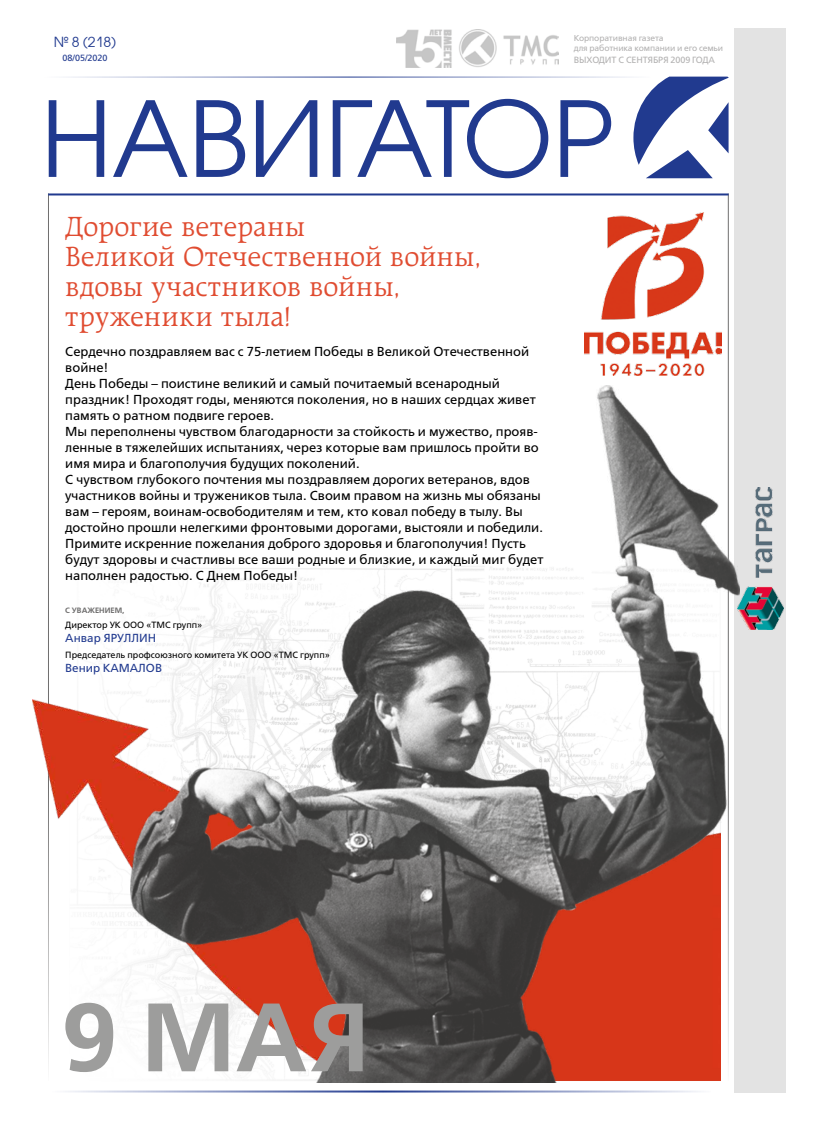
<style>
.page{position:relative;width:820px;height:1134px;background:#fff}
.page>*{position:absolute;margin:0;border:0;box-sizing:border-box;transform-origin:0 0}
.t1{font:700 96.8px "Free Set C";color:#9d9d9c}
.t2{font:30px/30px "Raleigh Light CBT";letter-spacing:.005em;color:#e04c31}
.t3{font:14px "Avant Garde Gothic C";color:#213a8f}
.t4{font:13px/16px "Free Set C";color:#000}
.t5{font:11.6px "Free Set C";color:#213a8f}
.t6{font:9px "Free Set C";color:#000}
.t7{font:9px "Free Set C";letter-spacing:-.01em;color:#b3b2b2}
.t8{font:9px "Free Set C";color:#213a8f}
.t9{font:8.5px/10px "Free Set C";letter-spacing:-.01em;color:#b3b2b2}
.t10{font:700 7.8px "Free Set C";color:#706f6f}
</style>
<div class="page">
<img style="left:396px;top:29px;width:162px;height:39px">
<hr style="left:48px;top:193px;width:1px;height:888px;background:#706f6f">
<hr style="left:49px;top:1090px;width:661px;height:2px;background:#213a8f">
<hr style="left:41px;top:77px;width:609px;height:1px;background:#213a8f">
<svg style="left:49px;top:99px;width:562px;height:79px"></svg>
<div style="left:632px;top:74px;width:110px;height:116px;background:#fff"></div>
<svg style="left:633px;top:77px;width:95px;height:101px"></svg>
<div style="left:734px;top:28px;width:51px;height:1064px;background:#e3e3e3"></div>
<hr style="left:727px;top:193px;width:1px;height:888px;background:#706f6f">
<hr style="left:48px;top:193px;width:680px;height:2px;background:#213a8f">
<img style="left:739px;top:488px;width:43px;height:142px">
<img style="left:32px;top:699px;width:98px;height:382px">
<img style="left:130px;top:385px;width:609px;height:698px">
<img style="left:584px;top:213px;width:136px;height:163px">
<p class="t3" style="left:54px;top:34px;width:64px">№ 8 (218)</p>
<p class="t8" style="left:62px;top:53px;width:47px">08/05/2020</p>
<p class="t9" style="left:573px;top:33px;width:151px">Корпоративная газета<br>для работника компании и его семьи</p>
<p class="t7" style="left:573px;top:54px;width:142px">ВЫХОДИТ С СЕНТЯБРЯ 2009 ГОДА</p>
<h2 class="t2" style="left:65px;top:211px;width:417px">Дорогие ветераны<br>Великой Отечественной войны, вдовы участников войны, труженики тыла!</h2>
<p class="t4" style="left:65px;top:343px;width:479px">Сердечно поздравляем вас с 75-летием Победы в Великой Отечественной войне!<br>День Победы – поистине великий и самый почитаемый всенародный праздник! Проходят годы, меняются поколения, но в наших сердцах живет память о ратном подвиге героев.<br>Мы переполнены чувством благодарности за стойкость и мужество, прояв&shy;ленные в тяжелейших испытаниях, через которые вам пришлось пройти во имя мира и благополучия будущих поколений.<br>С чувством глубокого почтения мы поздравляем дорогих ветеранов, вдов участников войны и тружеников тыла. Своим правом на жизнь мы обязаны вам – героям, воинам-освободителям и тем, кто ковал победу в тылу. Вы достойно прошли нелегкими фронтовыми дорогами, выстояли и победили.<br>Примите искренние пожелания доброго здоровья и благополучия! Пусть будут здоровы и счастливы все ваши родные и близкие, и каждый миг будет наполнен радостью. С Днем Победы!</p>
<p class="t10" style="left:65px;top:605px;width:61px">С УВАЖЕНИЕМ,</p>
<p class="t6" style="left:65px;top:620px;width:138px">Директор УК ООО «ТМС групп»</p>
<p class="t5" style="left:65px;top:632px;width:92px">Анвар ЯРУЛЛИН</p>
<p class="t6" style="left:65px;top:650px;width:266px">Председатель профсоюзного комитета УК ООО «ТМС групп»</p>
<p class="t5" style="left:65px;top:662px;width:98px">Венир КАМАЛОВ</p>
<h1 class="t1" style="left:60px;top:983px;width:311px">9 МАЯ</h1>
</div>
